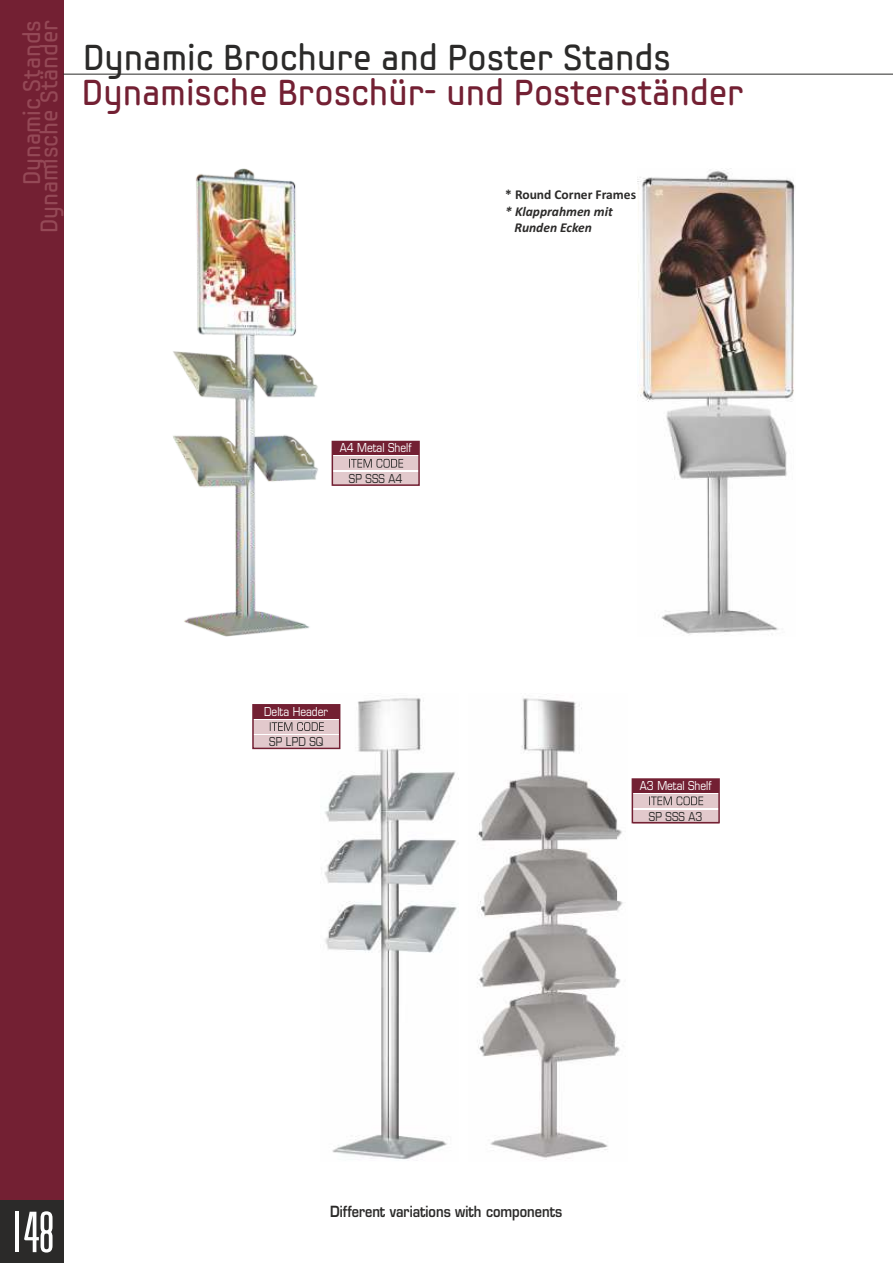
<style>
.page{position:relative;width:893px;height:1263px;background:#fff}
.page>*{position:absolute;margin:0;border:0;box-sizing:border-box;transform-origin:0 0}
.t1{font:54px "Huxley Titling";color:#fefefe}
.t2{font:36px "Samsung Imagination Modern";color:#732033}
.t3{font:36px "Samsung Imagination Modern";color:#2b2a29}
.t4{font:24px/17.2px "Samsung Imagination Modern";color:#954957;text-align:right}
.t5{font:700 15px "Euromode";color:#2b2a29;scale:.85 1}
.t6{font:italic 700 13.5px/16.5px "Calibri";color:#2b2a29}
.t7{font:700 13.5px "Calibri";color:#2b2a29}
.t8{font:12px "Euromode Plain";color:#fefefe;scale:.85 1}
.t9{font:12px "Euromode Plain";color:#2b2a29;scale:.85 1}
</style>
<div class="page">
<div style="left:0;top:0;width:64px;height:1228px;background:#732033"></div>
<div style="left:0;top:1200px;width:64px;height:63px;background:#2b2a29"></div>
<hr style="left:63px;top:74px;width:830px;height:1px;background:#2b2a29">
<img style="left:173px;top:169px;width:145px;height:467px">
<img style="left:637px;top:169px;width:158px;height:466px">
<img style="left:321px;top:698px;width:138px;height:463px">
<img style="left:477px;top:698px;width:146px;height:462px">
<div style="left:333px;top:456px;width:86px;height:14px;background:#e2c9cc"></div>
<div style="left:332px;top:441px;width:87px;height:14px;background:#732033"></div>
<div style="left:333px;top:472px;width:86px;height:14px;background:#e2c9cc"></div>
<div style="left:332px;top:441px;width:88px;height:45px;border:2px solid #732033"></div>
<svg style="left:349px;top:459px;width:54px;height:9px"></svg>
<div style="left:633px;top:794px;width:86px;height:14px;background:#e2c9cc"></div>
<div style="left:632px;top:779px;width:87px;height:14px;background:#732033"></div>
<div style="left:633px;top:810px;width:86px;height:13px;background:#e2c9cc"></div>
<div style="left:632px;top:778px;width:88px;height:45px;border:2px solid #732033"></div>
<svg style="left:649px;top:796px;width:54px;height:9px"></svg>
<div style="left:253px;top:720px;width:86px;height:13px;background:#e2c9cc"></div>
<div style="left:253px;top:705px;width:87px;height:13px;background:#732033"></div>
<div style="left:253px;top:735px;width:86px;height:14px;background:#e2c9cc"></div>
<div style="left:252px;top:704px;width:88px;height:45px;border:2px solid #732033"></div>
<svg style="left:270px;top:722px;width:54px;height:9px"></svg>
<p class="t4" style="left:26px;top:233px;width:215px;rotate:-90deg">Dynamic Stands<br>Dynamische Ständer</p>
<p class="t3" style="left:83px;top:43px;width:589px">Dynamic Brochure and Poster Stands</p>
<p class="t2" style="left:82px;top:78px;width:663px">Dynamische Broschür- und Posterständer</p>
<p class="t7" style="left:505px;top:189px;width:132px">* Round Corner Frames</p>
<p class="t6" style="left:514px;top:204px;width:100px;text-indent:-9px">* Klapprahmen mit<br>Runden Ecken</p>
<p class="t8" style="left:340px;top:443px;width:86px">A4 Metal Shelf</p>
<p class="t9" style="left:349px;top:474px;width:64px">SP SSS A4</p>
<p class="t8" style="left:264px;top:707px;width:77px">Delta Header</p>
<p class="t9" style="left:269px;top:737px;width:65px">SP LPD SQ</p>
<p class="t8" style="left:640px;top:781px;width:86px">A3 Metal Shelf</p>
<p class="t9" style="left:649px;top:811px;width:64px">SP SSS A3</p>
<h1 class="t1" style="left:9px;top:1202px;width:46px">148</h1>
<p class="t5" style="left:330px;top:1206px;width:275px">Different variations with components</p>
</div>
